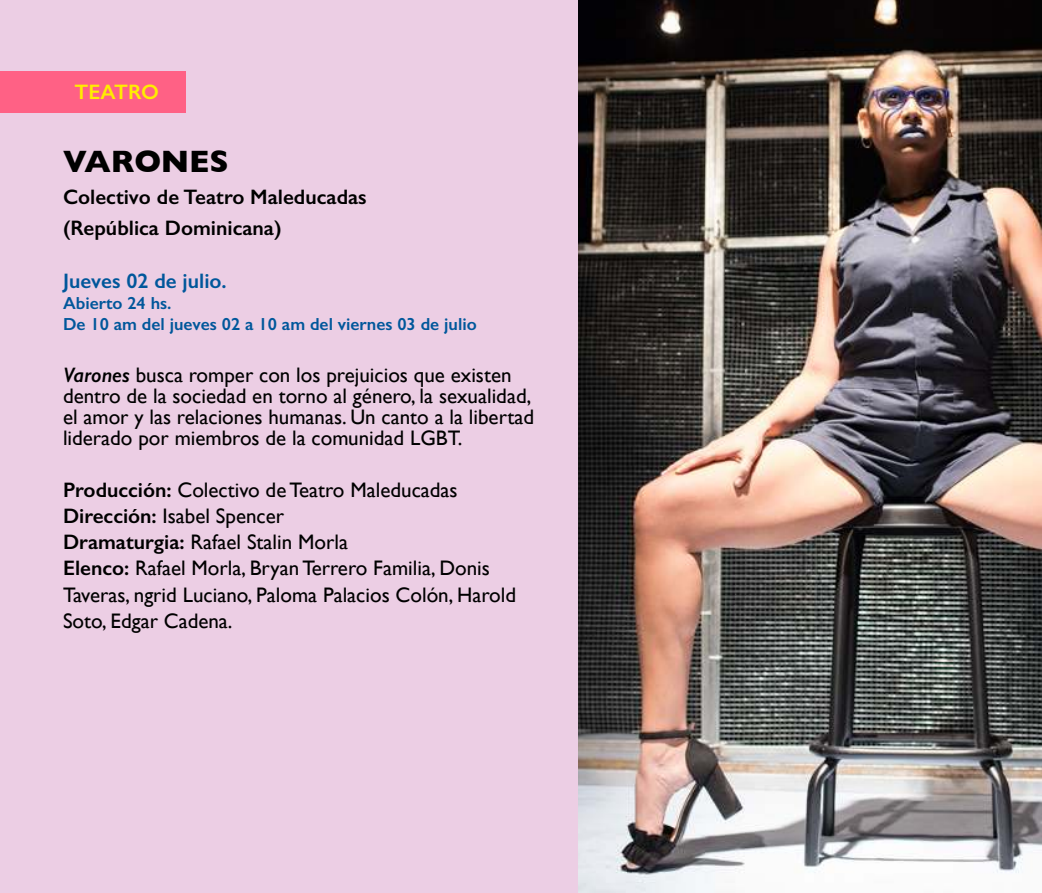
<style>
.page{position:relative;width:1042px;height:893px;background:#fff}
.page>*{position:absolute;margin:0;border:0;box-sizing:border-box;transform-origin:0 0}
.t1{font:700 31.5px "Gill Sans";color:#000}
.t2{font:21px/26.2px "Gill Sans";color:#000}
.t3{font:600 21px/31.5px "Gill Sans";color:#000}
.t4{font:600 21px "Gill Sans";color:#00579b}
.t5{font:600 21px "Gill Sans";color:#ffed00}
.t6{font:600 17.5px/21px "Gill Sans";color:#00579b}
.s1{font-weight:600;font-style:italic}
.s2{font-weight:600}
</style>
<div class="page">
<div style="left:0;top:0;width:579px;height:893px;background:#eccee4"></div>
<div style="left:0;top:71px;width:185px;height:41px;background:#ff6185"></div>
<img style="left:578px;top:0;width:464px;height:893px">
<p class="t5" style="left:75px;top:80px;width:86px">TEATRO</p>
<h1 class="t1" style="left:63px;top:144px;width:167px">VARONES</h1>
<p class="t3" style="left:63px;top:181px;width:305px">Colectivo de Teatro Maleducadas (República Dominicana)</p>
<p class="t4" style="left:63px;top:269px;width:165px">Jueves 02 de julio.</p>
<p class="t6" style="left:63px;top:292px;width:415px">Abierto 24 hs.<br>De 10 am del jueves 02 a 10 am del viernes 03 de julio</p>
<p class="t2" style="left:63px;top:366px;width:472px;line-height:21px"><span class="s1">Varones</span> busca romper con los prejuicios que existen dentro de la sociedad en torno al género, la sexualidad, el amor y las relaciones humanas. Un canto a la libertad liderado por miembros de la comunidad LGBT.</p>
<p class="t2" style="left:63px;top:478px;width:454px"><span class="s2">Producción:</span> Colectivo de Teatro Maleducadas <span class="s2">Dirección:</span> Isabel Spencer<br><span class="s2">Dramaturgia:</span> Rafael Stalin Morla<br><span class="s2">Elenco:</span> Rafael Morla, Bryan Terrero Familia, Donis Taveras, ngrid Luciano, Paloma Palacios Colón, Harold Soto, Edgar Cadena.</p>
</div>
